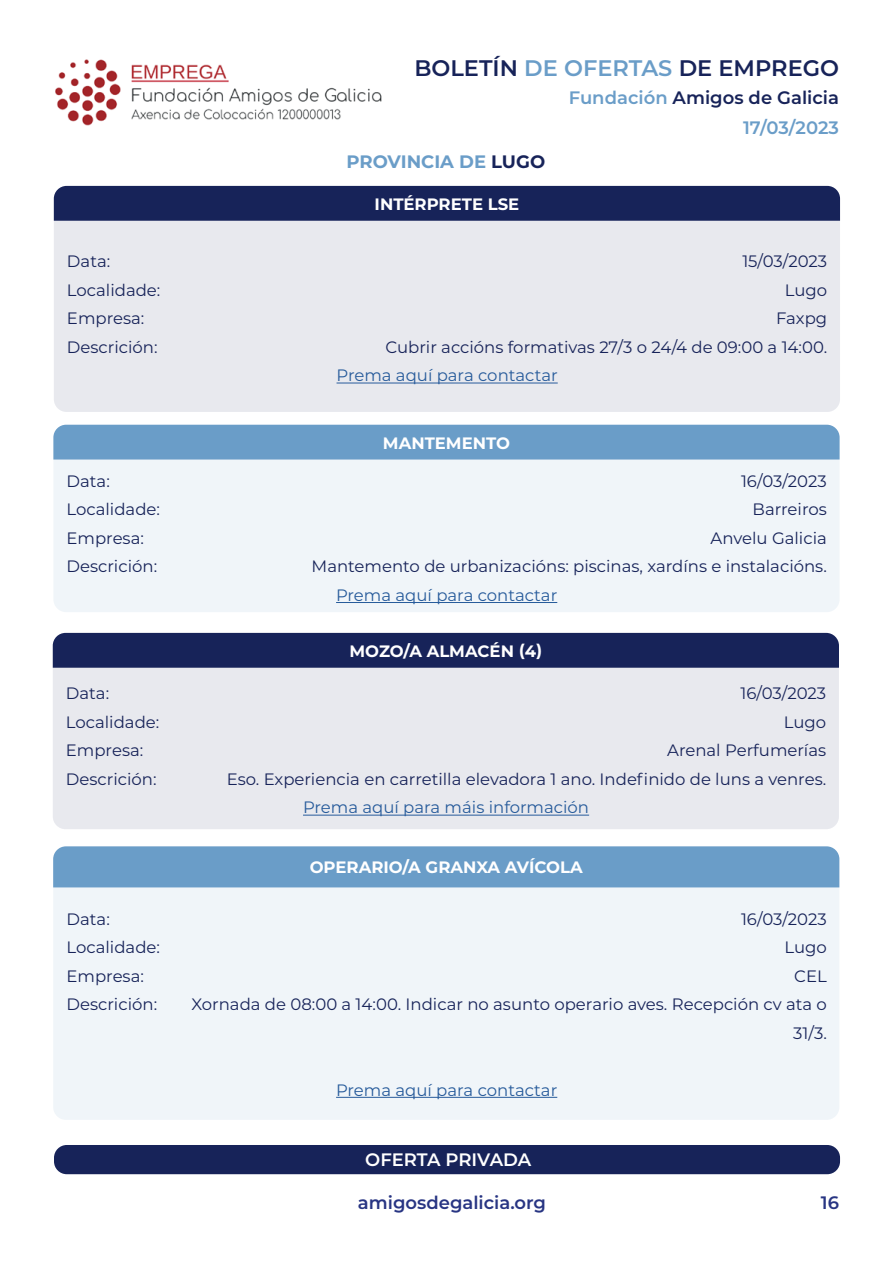
<style>
.page{position:relative;width:893px;height:1263px;background:#fff}
.page>*{position:absolute;margin:0;border:0;box-sizing:border-box;transform-origin:0 0}
.t1{font:600 22.5px "Montserrat";color:#172359}
.t2{font:600 18px "Montserrat";color:#172359}
.t3{font:600 18px "Montserrat";color:#283583}
.t4{font:700 18px "Montserrat";color:#6a9dc8}
.t5{font:600 18px "Montserrat";letter-spacing:-.005em;color:#fff}
.t6{font:600 18px "Montserrat";letter-spacing:-.005em;color:#6a9dc8}
.t7{font:16.5px/28.5px "Montserrat";color:#172359;text-align:right}
.t8{font:16.5px "Montserrat";color:#275b9b}
.t9{font:700 16.5px "Montserrat";color:#fff}
.s1{color:#6a9dc8}
.s2{color:#172359}
</style>
<div class="page">
<img style="left:55px;top:59px;width:327px;height:67px">
<div style="left:54px;top:1145px;width:786px;height:29px;background:#172359;border-radius:13px"></div>
<div style="left:54px;top:221px;width:786px;height:191px;background:#e8e9ee"></div>
<div style="left:54px;top:460px;width:785px;height:152px;background:#f0f5f9"></div>
<div style="left:53px;top:668px;width:786px;height:161px;background:#e8e9ee"></div>
<div style="left:54px;top:186px;width:786px;height:35px;background:#172359"></div>
<div style="left:53px;top:425px;width:787px;height:35px;background:#6a9dc8"></div>
<div style="left:53px;top:633px;width:786px;height:35px;background:#172359"></div>
<hr style="left:337px;top:383px;width:221px;height:1px;background:#275b9b">
<hr style="left:336px;top:602px;width:221px;height:1px;background:#275b9b">
<hr style="left:303px;top:815px;width:286px;height:1px;background:#275b9b">
<div style="left:53px;top:887px;width:786px;height:233px;background:#f0f5f9"></div>
<div style="left:53px;top:846px;width:786px;height:41px;background:#6a9dc8"></div>
<hr style="left:336px;top:1097px;width:221px;height:1px;background:#275b9b">
<h1 class="t1" style="left:414px;top:52px;width:426px">BOLETÍN <span class="s1">DE OFERTAS</span> DE EMPREGO</h1>
<p class="t2" style="left:569px;top:85px;width:272px"><span class="s1">Fundación</span> Amigos de Galicia</p>
<p class="t4" style="left:347px;top:148px;width:200px">PROVINCIA DE <span class="s2">LUGO</span></p>
<p class="t9" style="left:375px;top:192px;width:146px">INTÉRPRETE LSE</p>
<p class="t6" style="left:743px;top:115px;width:97px">17/03/2023</p>
<p class="t7" style="left:67px;top:247px;width:45px">Data:</p>
<p class="t7" style="left:742px;top:247px;width:86px">15/03/2023</p>
<p class="t7" style="left:67px;top:275px;width:95px">Localidade:</p>
<p class="t7" style="left:785px;top:275px;width:44px">Lugo</p>
<p class="t7" style="left:67px;top:304px;width:79px">Empresa:</p>
<p class="t7" style="left:776px;top:304px;width:53px">Faxpg</p>
<p class="t7" style="left:67px;top:332px;width:92px">Descrición:</p>
<p class="t7" style="left:386px;top:332px;width:443px">Cubrir accións formativas 27/3 o 24/4 de 09:00 a 14:00.</p>
<p class="t8" style="left:337px;top:364px;width:223px">Prema aquí para contactar</p>
<p class="t9" style="left:383px;top:431px;width:129px">MANTEMENTO</p>
<p class="t7" style="left:67px;top:466px;width:45px">Data:</p>
<p class="t7" style="left:741px;top:466px;width:87px">16/03/2023</p>
<p class="t7" style="left:67px;top:495px;width:95px">Localidade:</p>
<p class="t7" style="left:752px;top:495px;width:76px">Barreiros</p>
<p class="t7" style="left:67px;top:523px;width:79px">Empresa:</p>
<p class="t7" style="left:711px;top:523px;width:118px">Anvelu Galicia</p>
<p class="t7" style="left:67px;top:552px;width:92px">Descrición:</p>
<p class="t7" style="left:312px;top:552px;width:517px">Mantemento de urbanizacións: piscinas, xardíns e instalacións.</p>
<p class="t8" style="left:336px;top:584px;width:223px">Prema aquí para contactar</p>
<p class="t9" style="left:349px;top:639px;width:194px">MOZO/A ALMACÉN (4)</p>
<p class="t7" style="left:66px;top:679px;width:45px">Data:</p>
<p class="t7" style="left:740px;top:679px;width:87px">16/03/2023</p>
<p class="t7" style="left:66px;top:707px;width:95px">Localidade:</p>
<p class="t7" style="left:784px;top:707px;width:44px">Lugo</p>
<p class="t7" style="left:66px;top:736px;width:79px">Empresa:</p>
<p class="t7" style="left:667px;top:736px;width:161px">Arenal Perfumerías</p>
<p class="t7" style="left:66px;top:764px;width:92px">Descrición:</p>
<p class="t7" style="left:227px;top:764px;width:601px">Eso. Experiencia en carretilla elevadora 1 ano. Indefinido de luns a venres.</p>
<p class="t8" style="left:303px;top:796px;width:288px">Prema aquí para máis información</p>
<p class="t9" style="left:310px;top:855px;width:275px">OPERARIO/A GRANXA AVÍCOLA</p>
<p class="t7" style="left:67px;top:904px;width:45px">Data:</p>
<p class="t7" style="left:741px;top:904px;width:87px">16/03/2023</p>
<p class="t7" style="left:67px;top:932px;width:95px">Localidade:</p>
<p class="t7" style="left:784px;top:932px;width:44px">Lugo</p>
<p class="t7" style="left:67px;top:961px;width:79px">Empresa:</p>
<p class="t7" style="left:794px;top:961px;width:34px">CEL</p>
<p class="t7" style="left:67px;top:989px;width:92px">Descrición:</p>
<p class="t7" style="left:192px;top:989px;width:637px">Xornada de 08:00 a 14:00. Indicar no asunto operario aves. Recepción cv ata o<br>31/3.</p>
<p class="t8" style="left:336px;top:1078px;width:223px">Prema aquí para contactar</p>
<p class="t5" style="left:365px;top:1147px;width:168px">OFERTA PRIVADA</p>
<p class="t3" style="left:358px;top:1190px;width:190px">amigosdegalicia.org</p>
<p class="t3" style="left:821px;top:1190px;width:20px">16</p>
</div>
